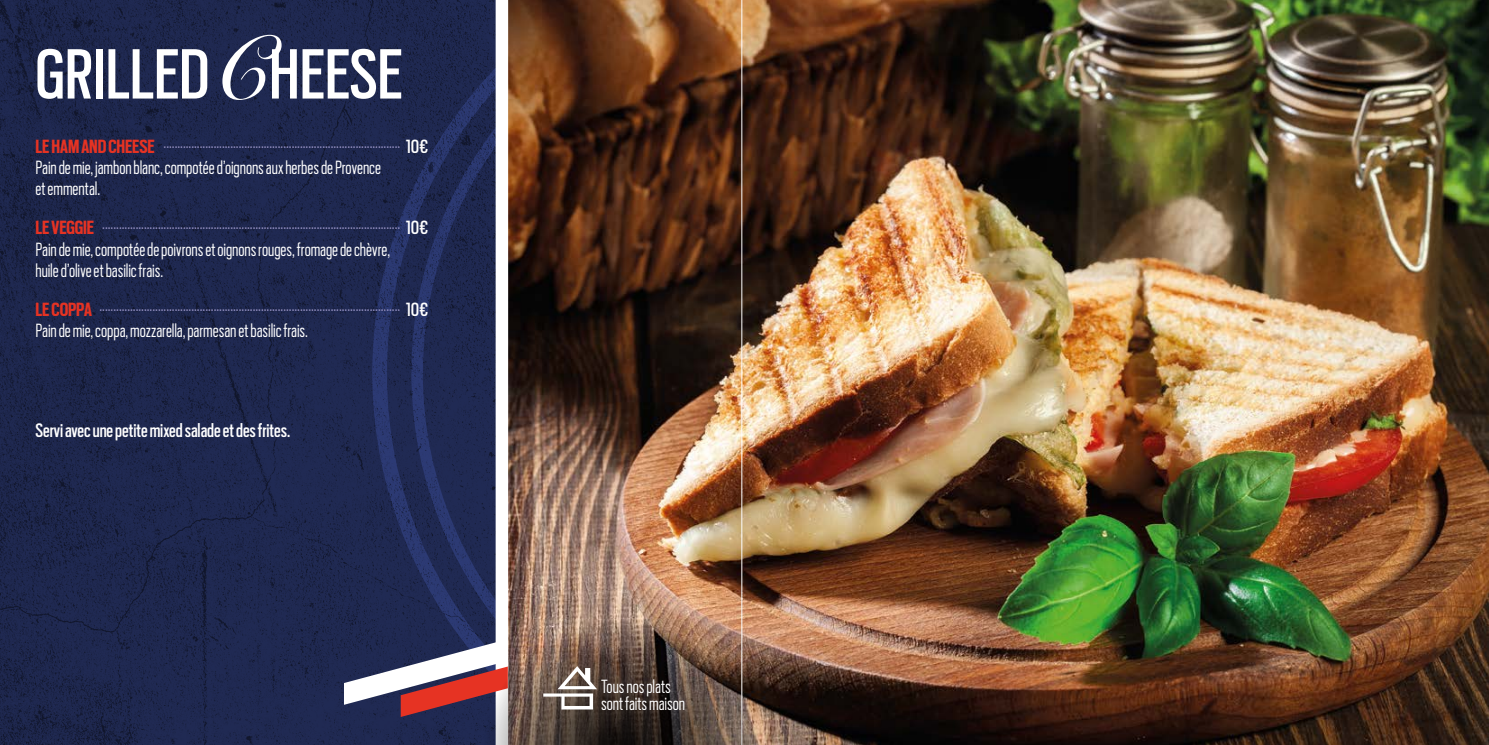
<style>
.page{position:relative;width:1489px;height:745px;background:#fff}
.page>*{position:absolute;margin:0;border:0;box-sizing:border-box;transform-origin:0 0}
.t1{font:78.75px "Scout Cond";color:#fff}
.t2{font:21.75px "Scout Cond";color:#fff}
.t3{font:300 21.25px/26.2px "Scout Cond";color:#918dbe}
.t4{font:300 21.25px/21.2px "Scout Cond";color:#fff}
.s1{font-family:"Snell Roundhand Bold Script";font-size:88.25px}
.s2{font-weight:700;color:#e63323}
.s3{font-weight:400;color:#fff}
.s4{color:#fff}
</style>
<div class="page">
<img style="left:0;top:0;width:372px;height:744px">
<svg style="left:372px;top:0;width:39px;height:621px;background:#202a54"></svg>
<svg style="left:411px;top:0;width:78px;height:621px;background:#202953"></svg>
<img style="left:489px;top:0;width:999px;height:744px">
<hr style="left:741px;top:0;width:1px;height:744px;background:#fff">
<svg style="left:344px;top:621px;width:410px;height:123px;background:#685659"></svg>
<h1 class="t1" style="left:35px;top:23px;width:368px">GRILLED <span class="s1">C</span>HEESE</h1>
<p class="t3" style="left:35px;top:127px;width:394px"><span class="s2">LE HAM AND CHEESE</span> ..................................................................................... <span class="s3">10€<br></span><span class="s4">Pain de mie, jambon blanc, compotée d’oignons aux herbes de Provence</span></p>
<p class="t3" style="left:35px;top:170px;width:394px;line-height:34px"><span class="s4">et emmental.<br></span><span class="s2">LE VEGGIE</span> ........................................................................................................... <span class="s3">10€</span></p>
<p class="t4" style="left:35px;top:237px;width:356px">Pain de mie, compotée de poivrons et oignons rouges, fromage de chèvre, huile d’olive et basilic frais.</p>
<p class="t3" style="left:35px;top:290px;width:394px"><span class="s2">LE COPPA</span> ............................................................................................................ <span class="s3">10€<br></span><span class="s4">Pain de mie, coppa, mozzarella, parmesan et basilic frais.</span></p>
<p class="t2" style="left:35px;top:416px;width:256px">Servi avec une petite mixed salade et des frites.</p>
<p class="t4" style="left:601px;top:677px;width:85px;line-height:16.2px">Tous nos plats sont faits maison</p>
</div>
